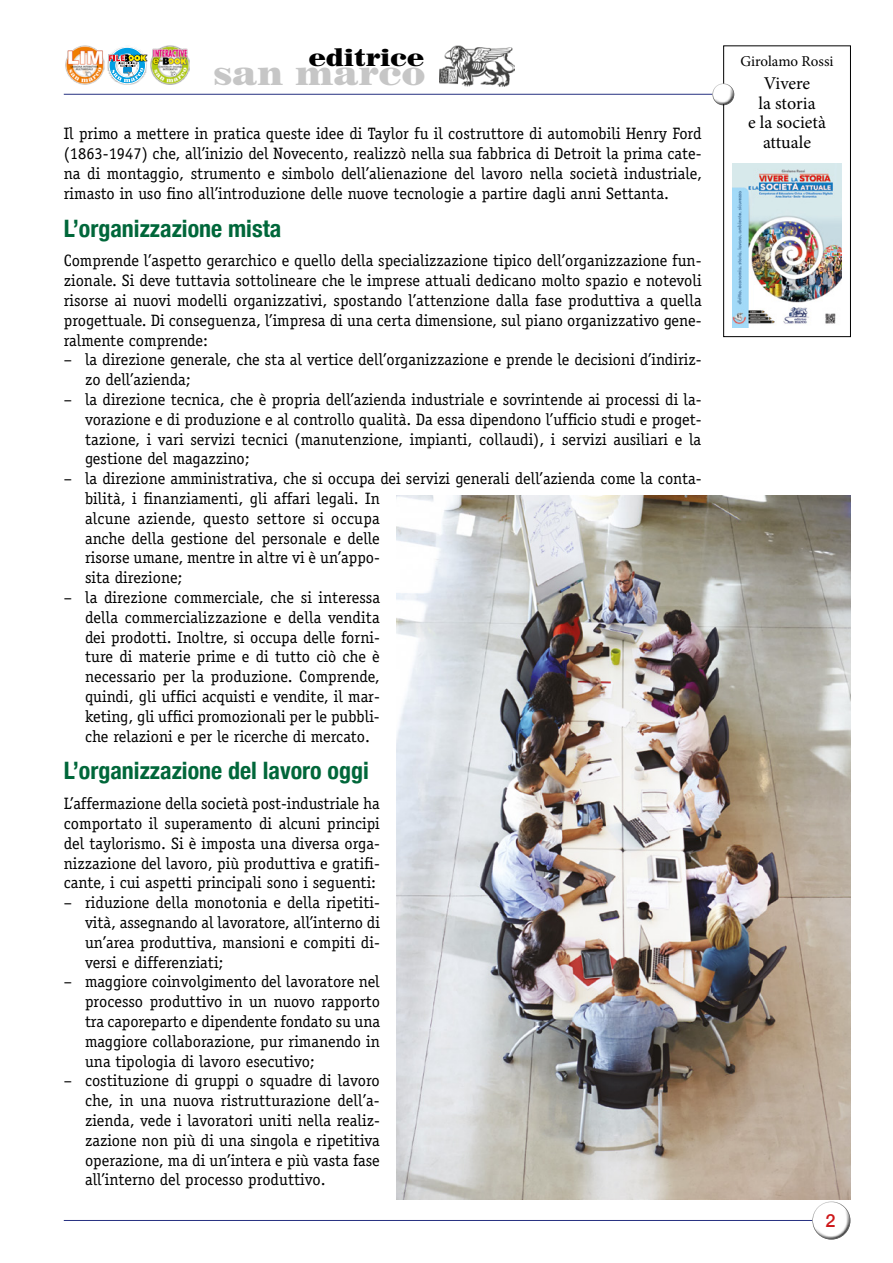
<style>
.page{position:relative;width:893px;height:1263px;background:#fff}
.page>*{position:absolute;margin:0;border:0;box-sizing:border-box;transform-origin:0 0}
.t1{font:900 34.65px "Century 725 BT";color:#c6c6c6}
.t2{font:900 24.9px "Century 725 BT";color:#000}
.t3{font:700 condensed 24px "Helvetica Neue";color:#00673a}
.t4{font:18px/19.5px "Minion Pro";color:#000;text-align:center}
.t5{font:500 18px "Helvetica Neue";color:#cd1719}
.t6{font:16.5px/19.8px "Officina Serif Std";color:#000;text-align:justify}
.t7{font:15px "Minion Pro";letter-spacing:-.005em;color:#000}
</style>
<div class="page">
<img style="left:66px;top:46px;width:39px;height:39px">
<svg style="left:108px;top:47px;width:39px;height:38px"></svg>
<img style="left:151px;top:46px;width:39px;height:39px">
<hr style="left:64px;top:94px;width:648px;height:1px;background:#253081">
<img style="left:440px;top:46px;width:75px;height:41px">
<div style="left:723px;top:45px;width:128px;height:292px;border:1px solid #000"></div>
<div style="left:710px;top:82px;width:25px;height:20px;background:#fff;opacity:.75"></div>
<div style="left:710px;top:86px;width:25px;height:21px;background:#000;opacity:.75"></div>
<img style="left:732px;top:164px;width:110px;height:163px">
<hr style="left:64px;top:1220px;width:748px;height:1px;background:#253081">
<div style="left:809px;top:1201px;width:42px;height:31px;background:#fff;opacity:.75"></div>
<div style="left:811px;top:1207px;width:40px;height:34px;background:#000;opacity:.75"></div>
<img style="left:397px;top:495px;width:454px;height:704px">
<h2 class="t2" style="left:309px;top:42px;width:117px">editrice</h2>
<h1 class="t1" style="left:213px;top:52px;width:214px">san marco</h1>
<p class="t6" style="left:64px;top:124px;width:640px">Il primo a mettere in pratica queste idee di Taylor fu il costruttore di automobili Henry Ford (1863-1947) che, all’inizio del Novecento, realizzò nella sua fabbrica di Detroit la prima cate&shy;na di montaggio, strumento e simbolo dell’alienazione del lavoro nella società industriale, rimasto in uso fino all’introduzione delle nuove tecnologie a partire dagli anni Settanta.</p>
<h3 class="t3" style="left:64px;top:208px;width:219px">L’organizzazione mista</h3>
<p class="t6" style="left:64px;top:251px;width:639px">Comprende l’aspetto gerarchico e quello della specializzazione tipico dell’organizzazione fun&shy;zionale. Si deve tuttavia sottolineare che le imprese attuali dedicano molto spazio e notevoli risorse ai nuovi modelli organizzativi, spostando l’attenzione dalla fase produttiva a quella progettuale. Di conseguenza, l’impresa di una certa dimensione, sul piano organizzativo gene&shy;ralmente comprende:</p>
<p class="t6" style="left:85px;top:350px;width:618px;text-indent:-21px">– la direzione generale, che sta al vertice dell’organizzazione e prende le decisioni d’indiriz&shy;zo dell’azienda;</p>
<p class="t6" style="left:85px;top:389px;width:618px;text-indent:-21px">– la direzione tecnica, che è propria dell’azienda industriale e sovrintende ai processi di la&shy;vorazione e di produzione e al controllo qualità. Da essa dipendono l’ufficio studi e proget&shy;tazione, i vari servizi tecnici (manutenzione, impianti, collaudi), i servizi ausiliari e la gestione del magazzino;</p>
<p class="t6" style="left:85px;top:469px;width:618px;text-align:left;text-indent:-21px">– la direzione amministrativa, che si occupa dei servizi generali dell’azienda come la conta&shy;bilità, i finanziamenti, gli affari legali. In<br>alcune aziende, questo settore si occupa<br>anche della gestione del personale e delle<br>risorse umane, mentre in altre vi è un’appo-<br>sita direzione;</p>
<p class="t6" style="left:85px;top:587px;width:296px;text-indent:-21px">– la direzione commerciale, che si interessa della commercializzazione e della vendita dei prodotti. Inoltre, si occupa delle forni&shy;ture di materie prime e di tutto ciò che è necessario per la produzione. Comprende, quindi, gli uffici acquisti e vendite, il mar&shy;keting, gli uffici promozionali per le pubbli&shy;che relazioni e per le ricerche di mercato.</p>
<h3 class="t3" style="left:64px;top:751px;width:306px">L’organizzazione del lavoro oggi</h3>
<p class="t6" style="left:64px;top:794px;width:318px">L’affermazione della società post-industriale ha comportato il superamento di alcuni principi del taylorismo. Si è imposta una diversa orga&shy;nizzazione del lavoro, più produttiva e gratifi&shy;cante, i cui aspetti principali sono i seguenti:</p>
<p class="t6" style="left:85px;top:893px;width:296px;text-indent:-21px">– riduzione della monotonia e della ripetiti&shy;vità, assegnando al lavoratore, all’interno di un’area produttiva, mansioni e compiti di&shy;versi e differenziati;</p>
<p class="t6" style="left:85px;top:972px;width:296px;text-indent:-21px">– maggiore coinvolgimento del lavoratore nel processo produttivo in un nuovo rapporto tra caporeparto e dipendente fondato su una maggiore collaborazione, pur rimanendo in una tipologia di lavoro esecutivo;</p>
<p class="t6" style="left:85px;top:1071px;width:296px;text-indent:-21px">– costituzione di gruppi o squadre di lavoro che, in una nuova ristrutturazione dell’a&shy;zienda, vede i lavoratori uniti nella realiz&shy;zazione non più di una singola e ripetitiva operazione, ma di un’intera e più vasta fase all’interno del processo produttivo.</p>
<p class="t7" style="left:740px;top:51px;width:95px">Girolamo Rossi</p>
<p class="t4" style="left:748px;top:74px;width:80px">Vivere<br>la storia<br>e la società attuale</p>
<p class="t5" style="left:825px;top:1206px;width:12px">2</p>
</div>
